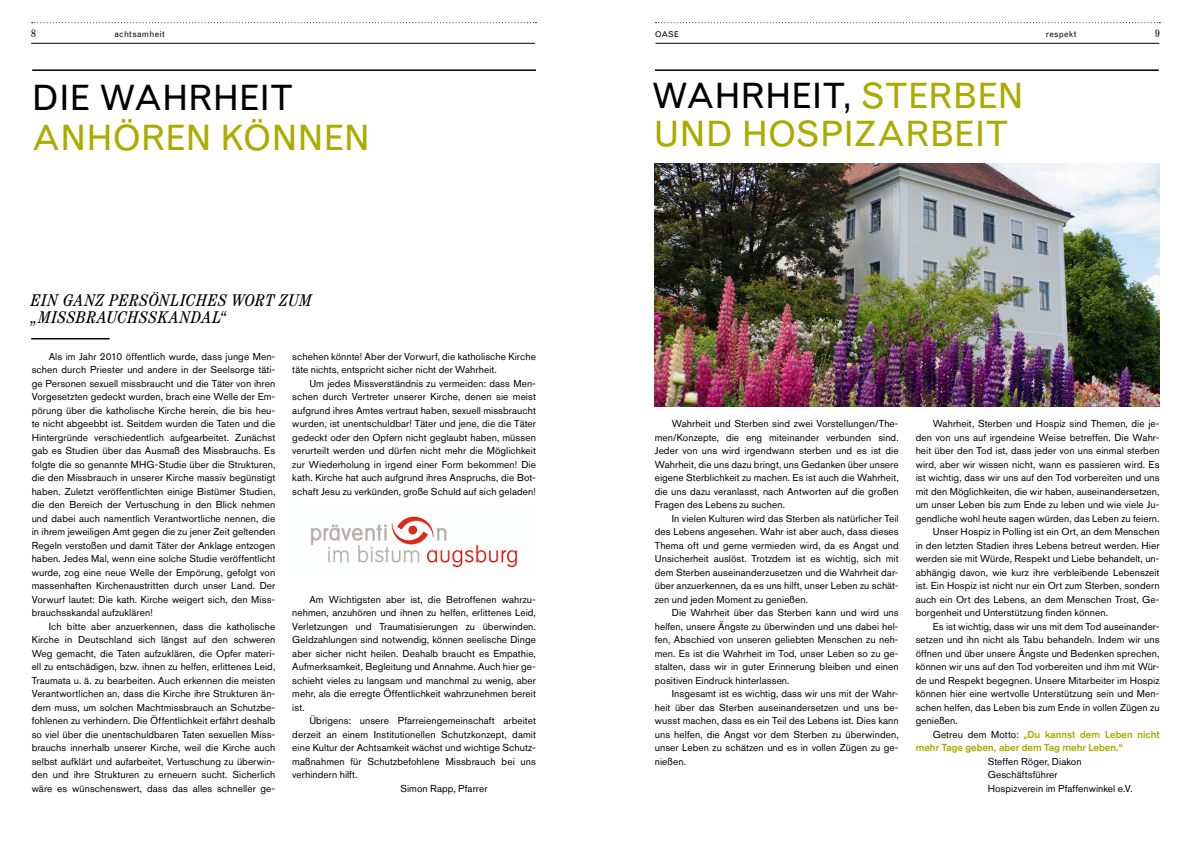
<style>
.page{position:relative;width:1191px;height:842px;background:#fff}
.page>*{position:absolute;margin:0;border:0;box-sizing:border-box;transform-origin:0 0}
.t1{font:35px/37.5px "Grotesque MT Std";letter-spacing:-.01em;color:#abab00}
.t2{font:35px "Grotesque MT Std";letter-spacing:-.015em;color:#000}
.t3{font:italic condensed 17px/17px "Century";letter-spacing:.035em;color:#000}
.t4{font:condensed 10.8px "Century";color:#000}
.t5{font:10px/13.5px "Akzidenz Grotesk BQ";letter-spacing:.01em;color:#000;text-align:justify}
.t6{font:700 10px/13.5px "Akzidenz Grotesk";color:#abab00}
.t7{font:8.5px "Grotesque MT Std";letter-spacing:.035em;color:#000}
.t8{font:8px "Grotesque MT Std";color:#000}
.s1{color:#000}
.s2{font-family:"Akzidenz Grotesk BQ";font-weight:400;color:#000}
</style>
<div class="page">
<hr style="left:31px;top:43px;width:504px;height:1px;background:#000">
<svg style="left:32px;top:22px;width:504px;height:1px"></svg>
<hr style="left:31px;top:338px;width:79px;height:1px;background:#000">
<svg style="left:655px;top:22px;width:505px;height:1px"></svg>
<hr style="left:655px;top:43px;width:504px;height:1px;background:#000">
<hr style="left:655px;top:69px;width:503px;height:2px;background:#000">
<hr style="left:32px;top:69px;width:504px;height:2px;background:#000">
<img style="left:655px;top:163px;width:504px;height:243px">
<img style="left:310px;top:516px;width:208px;height:52px">
<p class="t4" style="left:31px;top:27px;width:6px">8</p>
<p class="t7" style="left:114px;top:29px;width:52px">achtsamheit</p>
<h1 class="t2" style="left:31px;top:77px;width:264px">DIE WAHRHEIT</h1>
<h1 class="t1" style="left:31px;top:120px;width:340px">ANHÖREN KÖNNEN</h1>
<h2 class="t3" style="left:31px;top:291px;width:282px">EIN GANZ PERSÖNLICHES WORT ZUM „MISSBRAUCHSSKANDAL“</h2>
<p class="t5" style="left:32px;top:349px;width:245px;text-indent:17px">Als im Jahr 2010 öffentlich wurde, dass junge Men&shy;schen durch Priester und andere in der Seelsorge täti&shy;ge Personen sexuell missbraucht und die Täter von ihren Vorgesetzten gedeckt wurden, brach eine Welle der Em&shy;pörung über die katholische Kirche herein, die bis heu&shy;te nicht abgeebbt ist. Seitdem wurden die Taten und die Hintergründe verschiedentlich aufgearbeitet. Zunächst gab es Studien über das Ausmaß des Missbrauchs. Es folgte die so genannte MHG-Studie über die Strukturen, die den Missbrauch in unserer Kirche massiv begünstigt haben. Zuletzt veröffentlichten einige Bistümer Studien, die den Bereich der Vertuschung in den Blick nehmen und dabei auch namentlich Verantwortliche nennen, die in ihrem jeweiligen Amt gegen die zu jener Zeit geltenden Regeln verstoßen und damit Täter der Anklage entzogen haben. Jedes Mal, wenn eine solche Studie veröffentlicht wurde, zog eine neue Welle der Empörung, gefolgt von massenhaften Kirchenaustritten durch unser Land. Der Vorwurf lautet: Die kath. Kirche weigert sich, den Miss&shy;brauchsskandal aufzuklären!</p>
<p class="t5" style="left:32px;top:619px;width:245px;text-indent:17px">Ich bitte aber anzuerkennen, dass die katholische Kirche in Deutschland sich längst auf den schweren Weg gemacht, die Taten aufzuklären, die Opfer materi&shy;ell zu entschädigen, bzw. ihnen zu helfen, erlittenes Leid, Traumata u. ä. zu bearbeiten. Auch erkennen die meisten Verantwortlichen an, dass die Kirche ihre Strukturen än&shy;dern muss, um solchen Machtmissbrauch an Schutzbe&shy;fohlenen zu verhindern. Die Öffentlichkeit erfährt deshalb so viel über die unentschuldbaren Taten sexuellen Miss&shy;brauchs innerhalb unserer Kirche, weil die Kirche auch selbst aufklärt und aufarbeitet, Vertuschung zu überwin&shy;den und ihre Strukturen zu erneuern sucht. Sicherlich wäre es wünschenswert, dass das alles schneller ge-</p>
<p class="t5" style="left:292px;top:349px;width:245px">schehen könnte! Aber der Vorwurf, die katholische Kirche täte nichts, entspricht sicher nicht der Wahrheit.</p>
<p class="t5" style="left:292px;top:376px;width:245px;text-indent:17px">Um jedes Missverständnis zu vermeiden: dass Men&shy;schen durch Vertreter unserer Kirche, denen sie meist aufgrund ihres Amtes vertraut haben, sexuell missbraucht wurden, ist unentschuldbar! Täter und jene, die die Täter gedeckt oder den Opfern nicht geglaubt haben, müssen verurteilt werden und dürfen nicht mehr die Möglichkeit zur Wiederholung in irgend einer Form bekommen! Die kath. Kirche hat auch aufgrund ihres Anspruchs, die Bot&shy;schaft Jesu zu verkünden, große Schuld auf sich geladen!</p>
<p class="t5" style="left:292px;top:592px;width:245px;text-indent:17px">Am Wichtigsten aber ist, die Betroffenen wahrzu&shy;nehmen, anzuhören und ihnen zu helfen, erlittenes Leid, Verletzungen und Traumatisierungen zu überwinden.<br>Geldzahlungen sind notwendig, können seelische Dinge aber sicher nicht heilen. Deshalb braucht es Empathie, Aufmerksamkeit, Begleitung und Annahme. Auch hier ge&shy;schieht vieles zu langsam und manchmal zu wenig, aber mehr, als die erregte Öffentlichkeit wahrzunehmen bereit ist.</p>
<p class="t5" style="left:309px;top:714px;width:228px">Übrigens: unsere Pfarreiengemeinschaft arbeitet</p>
<p class="t5" style="left:292px;top:727px;width:245px">derzeit an einem Institutionellen Schutzkonzept, damit</p>
<p class="t5" style="left:292px;top:741px;width:245px">eine Kultur der Achtsamkeit wächst und wichtige Schutz-</p>
<p class="t5" style="left:292px;top:754px;width:245px">maßnahmen für Schutzbefohlene Missbrauch bei uns</p>
<p class="t5" style="left:292px;top:768px;width:67px">verhindern hilft.</p>
<p class="t5" style="left:400px;top:781px;width:89px">Simon Rapp, Pfarrer</p>
<p class="t8" style="left:655px;top:29px;width:25px">OASE</p>
<p class="t7" style="left:1046px;top:29px;width:32px">respekt</p>
<p class="t4" style="left:1155px;top:27px;width:6px">9</p>
<h1 class="t1" style="left:651px;top:78px;width:374px"><span class="s1">WAHRHEIT,</span> STERBEN<br>UND HOSPIZARBEIT</h1>
<p class="t5" style="left:655px;top:417px;width:245px;text-indent:17px">Wahrheit und Sterben sind zwei Vorstellungen/The&shy;men/Konzepte, die eng miteinander verbunden sind.<br>Jeder von uns wird irgendwann sterben und es ist die Wahrheit, die uns dazu bringt, uns Gedanken über unsere eigene Sterblichkeit zu machen. Es ist auch die Wahrheit, die uns dazu veranlasst, nach Antworten auf die großen Fragen des Lebens zu suchen.</p>
<p class="t5" style="left:655px;top:511px;width:245px;text-indent:17px">In vielen Kulturen wird das Sterben als natürlicher Teil des Lebens angesehen. Wahr ist aber auch, dass dieses Thema oft und gerne vermieden wird, da es Angst und Unsicherheit auslöst. Trotzdem ist es wichtig, sich mit dem Sterben auseinanderzusetzen und die Wahrheit dar&shy;über anzuerkennen, da es uns hilft, unser Leben zu schät&shy;zen und jeden Moment zu genießen.</p>
<p class="t5" style="left:655px;top:606px;width:245px;text-indent:17px">Die Wahrheit über das Sterben kann und wird uns helfen, unsere Ängste zu überwinden und uns dabei hel&shy;fen, Abschied von unseren geliebten Menschen zu neh&shy;men. Es ist die Wahrheit im Tod, unser Leben so zu ge&shy;stalten, dass wir in guter Erinnerung bleiben und einen positiven Eindruck hinterlassen.</p>
<p class="t5" style="left:655px;top:687px;width:245px;text-indent:17px">Insgesamt ist es wichtig, dass wir uns mit der Wahr&shy;heit über das Sterben auseinandersetzen und uns be&shy;wusst machen, dass es ein Teil des Lebens ist. Dies kann uns helfen, die Angst vor dem Sterben zu überwinden, unser Leben zu schätzen und es in vollen Zügen zu ge&shy;nießen.</p>
<p class="t5" style="left:932px;top:417px;width:228px">Wahrheit, Sterben und Hospiz sind Themen, die je-</p>
<p class="t5" style="left:915px;top:430px;width:245px">den von uns auf irgendeine Weise betreffen. Die Wahr-</p>
<p class="t5" style="left:915px;top:444px;width:245px">heit über den Tod ist, dass jeder von uns einmal sterben</p>
<p class="t5" style="left:915px;top:457px;width:245px">wird, aber wir wissen nicht, wann es passieren wird. Es</p>
<p class="t5" style="left:915px;top:471px;width:245px">ist wichtig, dass wir uns auf den Tod vorbereiten und uns</p>
<p class="t5" style="left:915px;top:484px;width:245px">mit den Möglichkeiten, die wir haben, auseinandersetzen,</p>
<p class="t5" style="left:915px;top:498px;width:245px">um unser Leben bis zum Ende zu leben und wie viele Ju-</p>
<p class="t5" style="left:915px;top:511px;width:245px">gendliche wohl heute sagen würden, das Leben zu feiern.</p>
<p class="t5" style="left:932px;top:525px;width:228px">Unser Hospiz in Polling ist ein Ort, an dem Menschen</p>
<p class="t5" style="left:915px;top:538px;width:245px">in den letzten Stadien ihres Lebens betreut werden. Hier</p>
<p class="t5" style="left:915px;top:552px;width:245px">werden sie mit Würde, Respekt und Liebe behandelt, un-</p>
<p class="t5" style="left:915px;top:565px;width:245px">abhängig davon, wie kurz ihre verbleibende Lebenszeit</p>
<p class="t5" style="left:915px;top:579px;width:245px">ist. Ein Hospiz ist nicht nur ein Ort zum Sterben, sondern</p>
<p class="t5" style="left:915px;top:592px;width:245px">auch ein Ort des Lebens, an dem Menschen Trost, Ge-</p>
<p class="t5" style="left:915px;top:606px;width:194px">borgenheit und Unterstützung finden können.</p>
<p class="t5" style="left:932px;top:619px;width:228px">Es ist wichtig, dass wir uns mit dem Tod auseinander-</p>
<p class="t5" style="left:915px;top:633px;width:245px">setzen und ihn nicht als Tabu behandeln. Indem wir uns</p>
<p class="t5" style="left:915px;top:646px;width:245px">öffnen und über unsere Ängste und Bedenken sprechen,</p>
<p class="t5" style="left:915px;top:660px;width:245px">können wir uns auf den Tod vorbereiten und ihm mit Wür-</p>
<p class="t5" style="left:915px;top:673px;width:245px">de und Respekt begegnen. Unsere Mitarbeiter im Hospiz</p>
<p class="t5" style="left:915px;top:687px;width:245px">können hier eine wertvolle Unterstützung sein und Men-</p>
<p class="t5" style="left:915px;top:700px;width:245px">schen helfen, das Leben bis zum Ende in vollen Zügen zu</p>
<p class="t5" style="left:915px;top:714px;width:44px">genießen.</p>
<p class="t6" style="left:915px;top:727px;width:245px;text-indent:17px"><span class="s2">Getreu dem Motto:</span> „Du kannst dem Leben nicht mehr Tage geben, aber dem Tag mehr Leben.“</p>
<p class="t5" style="left:987px;top:754px;width:146px;text-align:left">Steffen Röger, Diakon<br>Geschäftsführer<br>Hospizverein im Pfaffenwinkel e.V.</p>
</div>
